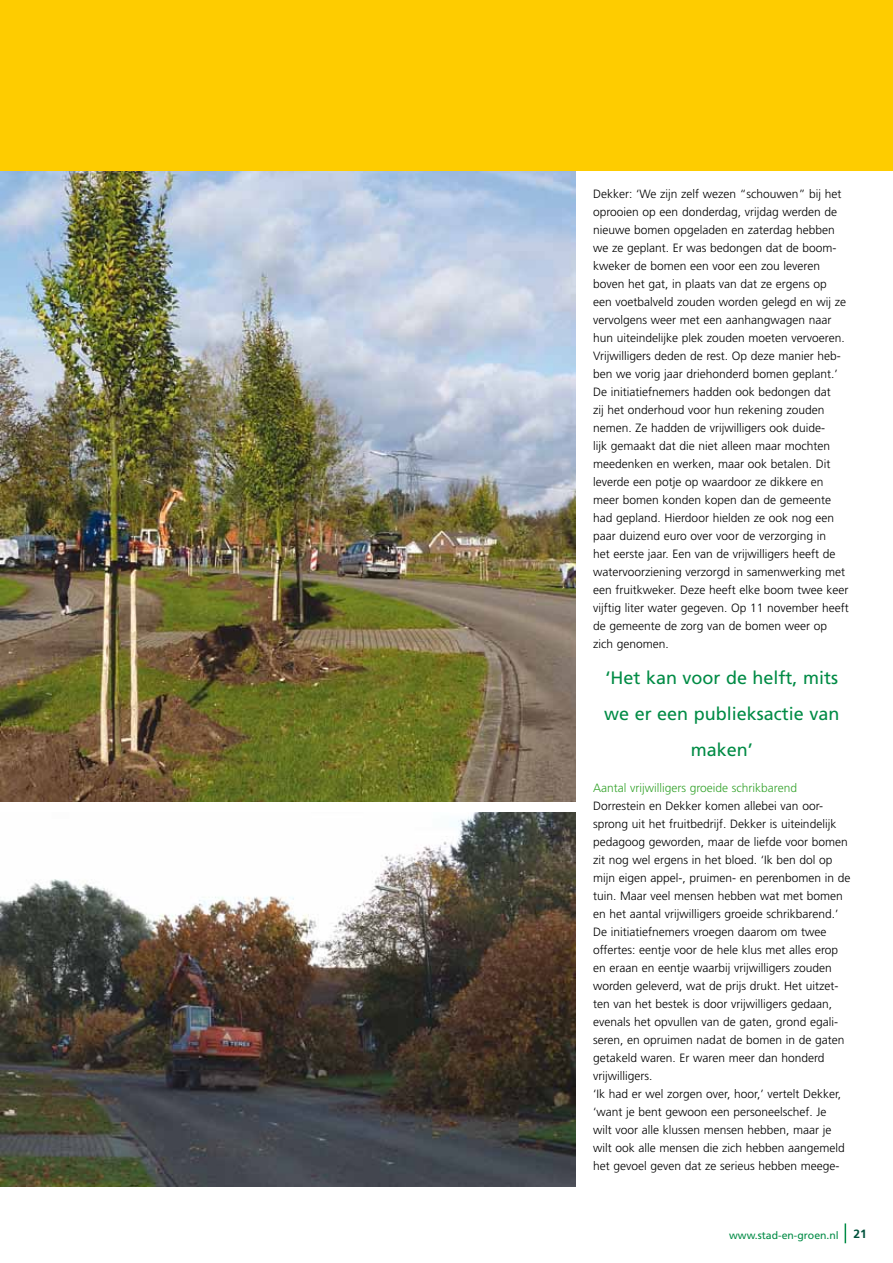
<style>
.page{position:relative;width:893px;height:1263px;background:#fff}
.page>*{position:absolute;margin:0;border:0;box-sizing:border-box;transform-origin:0 0}
.t1{font:18px/36px "Frutiger";color:#008b45;text-align:center}
.t2{font:300 12px/18px "Frutiger";color:#000}
.t3{font:300 12px "Frutiger";color:#35a32c}
.t4{font:10.5px "Frutiger";color:#008b45}
.s1{font-weight:700;font-size:12px;color:#00523c}
</style>
<div class="page">
<svg style="left:845px;top:1223px;width:1px;height:20px"></svg>
<img style="left:0;top:812px;width:575px;height:374px">
<img style="left:0;top:171px;width:575px;height:630px">
<div style="left:0;top:0;width:893px;height:171px;background:#fecc00"></div>
<p class="t2" style="left:593px;top:185px;width:257px">Dekker: ‘We zijn zelf wezen “schouwen” bij het oprooien op een donderdag, vrijdag werden de nieuwe bomen opgeladen en zaterdag hebben we ze geplant. Er was bedongen dat de boom&shy;kweker de bomen een voor een zou leveren boven het gat, in plaats van dat ze ergens op<br>een voetbalveld zouden worden gelegd en wij ze vervolgens weer met een aanhangwagen naar hun uiteindelijke plek zouden moeten vervoeren.<br>Vrijwilligers deden de rest. Op deze manier heb&shy;ben we vorig jaar driehonderd bomen geplant.’ De initiatiefnemers hadden ook bedongen dat<br>zij het onderhoud voor hun rekening zouden nemen. Ze hadden de vrijwilligers ook duide-<br>lijk gemaakt dat die niet alleen maar mochten meedenken en werken, maar ook betalen. Dit leverde een potje op waardoor ze dikkere en meer bomen konden kopen dan de gemeente had gepland. Hierdoor hielden ze ook nog een paar duizend euro over voor de verzorging in<br>het eerste jaar. Een van de vrijwilligers heeft de watervoorziening verzorgd in samenwerking met een fruitkweker. Deze heeft elke boom twee keer vijftig liter water gegeven. Op 11 november heeft de gemeente de zorg van de bomen weer op zich genomen.</p>
<h1 class="t1" style="left:604px;top:660px;width:237px">‘Het kan voor de helft, mits we er een publieksactie van maken’</h1>
<p class="t3" style="left:593px;top:781px;width:205px">Aantal vrijwilligers groeide schrikbarend</p>
<p class="t2" style="left:593px;top:797px;width:259px">Dorrestein en Dekker komen allebei van oor&shy;sprong uit het fruitbedrijf. Dekker is uiteindelijk pedagoog geworden, maar de liefde voor bomen zit nog wel ergens in het bloed. ‘Ik ben dol op mijn eigen appel-, pruimen- en perenbomen in de tuin. Maar veel mensen hebben wat met bomen en het aantal vrijwilligers groeide schrikbarend.’ De initiatiefnemers vroegen daarom om twee offertes: eentje voor de hele klus met alles erop en eraan en eentje waarbij vrijwilligers zouden worden geleverd, wat de prijs drukt. Het uitzet&shy;ten van het bestek is door vrijwilligers gedaan, evenals het opvullen van de gaten, grond egali&shy;seren, en opruimen nadat de bomen in de gaten getakeld waren. Er waren meer dan honderd vrijwilligers.<br>‘Ik had er wel zorgen over, hoor,’ vertelt Dekker, ‘want je bent gewoon een personeelschef. Je<br>wilt voor alle klussen mensen hebben, maar je wilt ook alle mensen die zich hebben aangemeld het gevoel geven dat ze serieus hebben meege-</p>
<p class="t4" style="left:729px;top:1229px;width:139px">www.stad-en-groen.nl <span class="s1">21</span></p>
</div>
